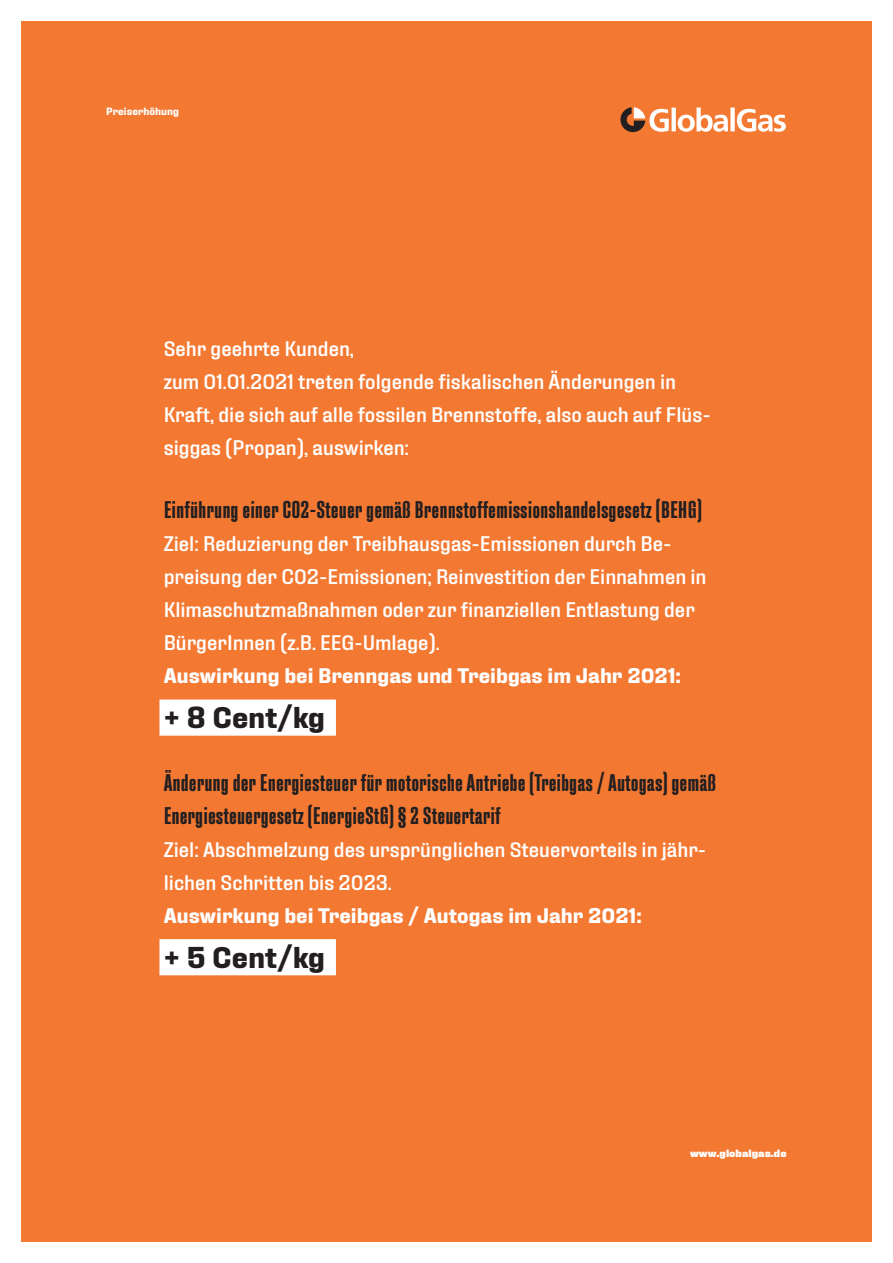
<style>
.page{position:relative;width:893px;height:1263px;background:#fff}
.page>*{position:absolute;margin:0;border:0;box-sizing:border-box;transform-origin:0 0}
.t1{font:700 30px "Fixture";color:#231f20}
.t2{font:600 condensed 24px/33px "Fixture";color:#231f20}
.t3{font:500 21px/33px "Fixture";color:#fff}
.t4{font:700 21px "Fixture";color:#fff}
.t5{font:900 10.5px "Fixture";color:#fff}
.t6{font:700 10.5px "Fixture";color:#fff}
</style>
<div class="page">
<div style="left:21px;top:21px;width:851px;height:1221px;background:#f37932"></div>
<div style="left:159px;top:699px;width:177px;height:37px;background:#fff;border:2px solid #fff"></div>
<div style="left:159px;top:939px;width:177px;height:36px;background:#fff;border:2px solid #fff"></div>
<svg style="left:620px;top:107px;width:166px;height:25px"></svg>
<p class="t6" style="left:106px;top:105px;width:74px">Preiserhöhung</p>
<p class="t3" style="left:164px;top:332px;width:192px">Sehr geehrte Kunden,</p>
<p class="t3" style="left:164px;top:365px;width:549px">zum 01.01.2021 treten folgende fiskalischen Änderungen in<br>Kraft, die sich auf alle fossilen Brennstoffe, also auch auf Flüs&shy;siggas (Propan), auswirken:</p>
<p class="t2" style="left:164px;top:493px;width:540px">Einführung einer CO2-Steuer gemäß Brennstoffemissionshandelsgesetz (BEHG)</p>
<p class="t3" style="left:164px;top:527px;width:544px">Ziel: Reduzierung der Treibhausgas-Emissionen durch Be&shy;preisung der CO2-Emissionen; Reinvestition der Einnahmen in Klimaschutzmaßnahmen oder zur finanziellen Entlastung der BürgerInnen (z.B. EEG-Umlage).</p>
<p class="t4" style="left:164px;top:662px;width:519px">Auswirkung bei Brenngas und Treibgas im Jahr 2021:</p>
<p class="t1" style="left:164px;top:698px;width:163px">+ 8 Cent/kg</p>
<p class="t2" style="left:164px;top:766px;width:554px">Änderung der Energiesteuer für motorische Antriebe (Treibgas / Autogas) gemäß<br>Energiesteuergesetz (EnergieStG) § 2 Steuertarif</p>
<p class="t3" style="left:164px;top:833px;width:544px">Ziel: Abschmelzung des ursprünglichen Steuervorteils in jähr&shy;lichen Schritten bis 2023.</p>
<p class="t4" style="left:164px;top:902px;width:479px">Auswirkung bei Treibgas / Autogas im Jahr 2021:</p>
<p class="t1" style="left:164px;top:938px;width:163px">+ 5 Cent/kg</p>
<p class="t5" style="left:690px;top:1146px;width:98px">www.globalgas.de</p>
</div>
